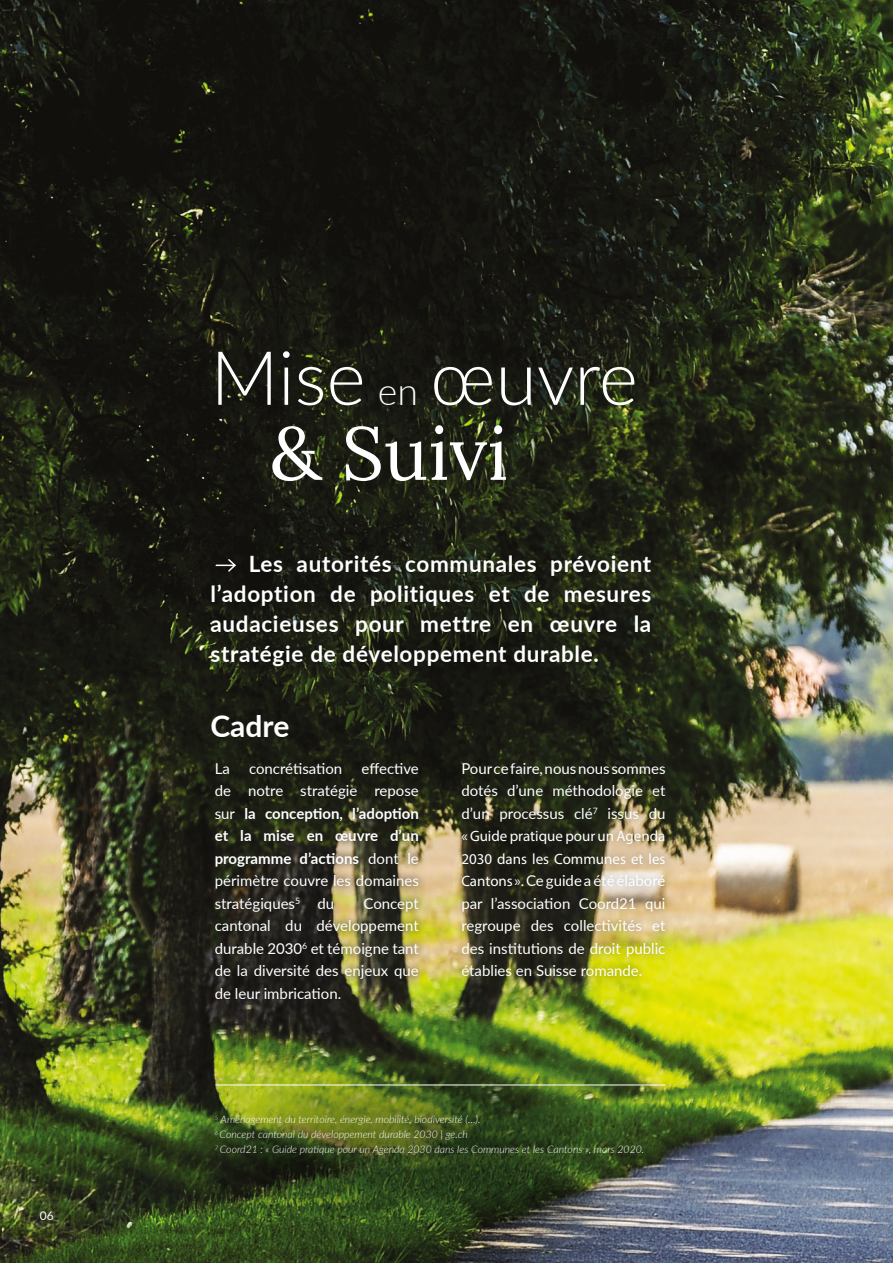
<style>
.page{position:relative;width:893px;height:1263px;background:#fff}
.page>*{position:absolute;margin:0;border:0;box-sizing:border-box;transform-origin:0 0}
.Titres_Lato{font:300 75px "Lato";color:#fff}
.Titres_Lora{font:75px "Lora";color:#fff}
.Titres_paragraphe{font:700 30px "Lato";color:#fff}
.Soustitres{font:700 22.5px/30px "Lato";letter-spacing:.03em;color:#fff;text-align:justify}
.Body_text{font:15px/22.5px "Lato";color:#fff;text-align:justify}
.Citations{font:12px "Lato";color:#fff}
.Legendes{font:italic 300 10.5px "Lato";color:#fff}
.s1{font-size:37.5px}
.s2{font-weight:700}
.s3{font-family:"Myriad Pro"}
</style>
<div class="page">
<img style="left:0;top:0;width:893px;height:1263px">
<svg style="left:206px;top:754px;width:221px;height:253px;background:#363524"></svg>
<div style="left:453px;top:754px;width:221px;height:231px;background:#1d1d1b;opacity:.5"></div>
<svg style="left:216px;top:558px;width:21px;height:15px"></svg>
<hr style="left:215px;top:1084px;width:450px;height:1px;background:#fff">
<p class="Citations" style="left:40px;top:1206px;width:15px">06</p>
<p class="Titres_Lato" style="left:210px;top:326px;width:429px">Mise <span class="s1">en</span> œuvre</p>
<p class="Titres_Lora" style="left:270px;top:396px;width:240px">&amp; Suivi</p>
<p class="Soustitres" style="left:210px;top:547px;width:442px;text-indent:38px">Les autorités communales prévoient l’adoption de politiques et de mesures audacieuses pour mettre en œuvre la stratégie de développement durable.</p>
<p class="Titres_paragraphe" style="left:210px;top:704px;width:80px">Cadre</p>
<p class="Body_text" style="left:215px;top:756px;width:206px;text-indent:147px">effective de notre stratégie repose sur <span class="s2">la conception, l’adoption et la mise en œuvre d’un programme d’actions</span> dont le périmètre couvre les domaines stratégiques<sup>5</sup> du</p>
<p class="Body_text" style="left:215px;top:756px;width:17px">La</p>
<p class="Body_text" style="left:249px;top:756px;width:95px">concrétisation</p>
<p class="Body_text" style="left:215px;top:891px;width:206px;text-indent:149px">Concept cantonal du développement durable 2030<sup>6</sup> et témoigne tant de la diversité des enjeux que de leur imbrication.</p>
<p class="Body_text" style="left:461px;top:756px;width:206px">Pour ce faire, nous nous sommes dotés d’une méthodologie et d’un processus clé<sup>7</sup> issus du <span class="s3">« Guide pratique pour un Agenda 2030 dans les Communes et les Cantons ».</span>Ce guide a été élaboré par l’association Coord21 qui regroupe des collectivités et des institutions de droit public établies en Suisse romande.</p>
<p class="Legendes" style="left:215px;top:1112px;width:267px"><sup>5</sup> Aménagement du territoire, énergie, mobilité, biodiversité (…).</p>
<p class="Legendes" style="left:215px;top:1127px;width:255px"><sup>6</sup> Concept cantonal du développement durable 2030 | ge.ch</p>
<p class="Legendes" style="left:215px;top:1142px;width:431px"><sup>7</sup> Coord21 : « Guide pratique pour un Agenda 2030 dans les Communes et les Cantons », mars 2020.</p>
</div>
